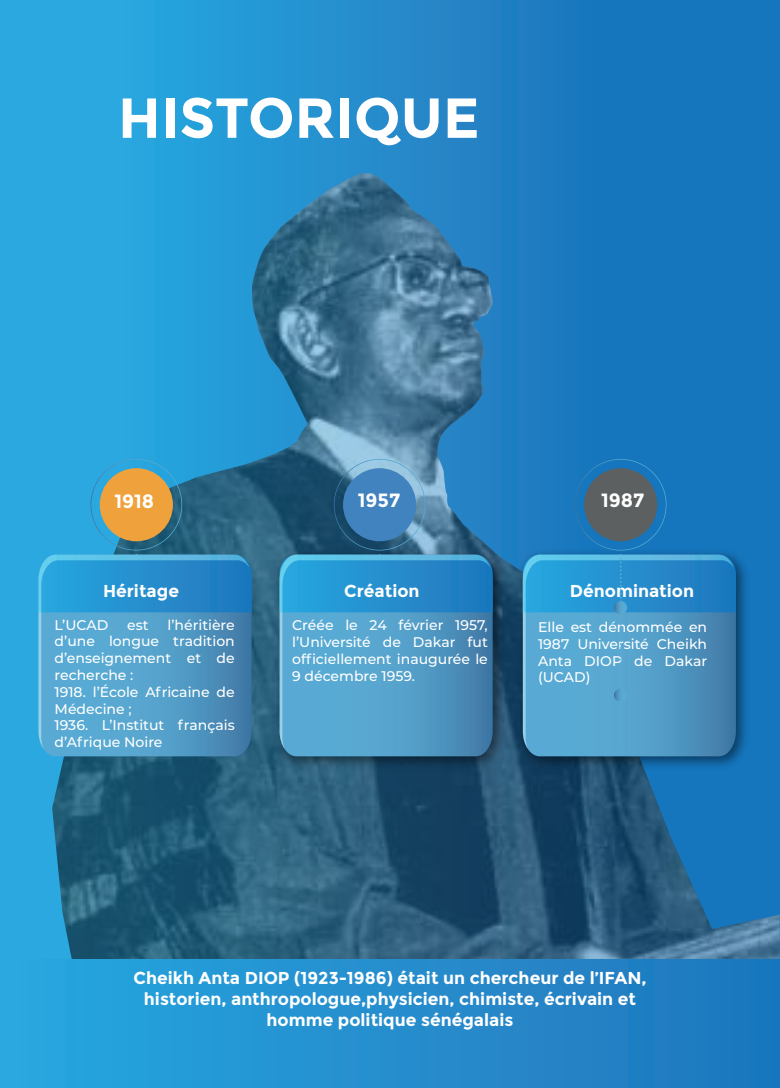
<style>
.page{position:relative;width:780px;height:1088px;background:#fff}
.page>*{position:absolute;margin:0;border:0;box-sizing:border-box;transform-origin:0 0}
.t1{font:700 19.25px "Montserrat";color:#fff}
.t2{font:700 17.25px/20.8px "Montserrat";color:#fff;text-align:center}
.t3{font:500 14px/16.8px "Montserrat";color:#fff;text-align:justify}
</style>
<div class="page">
<div style="left:0;top:0;width:780px;height:1088px;background:linear-gradient(to right,#2eade3,#156cb6)"></div>
<img style="left:52px;top:173px;width:728px;height:787px">
<svg style="left:123px;top:98px;width:33px;height:40px"></svg>
<div style="left:166px;top:98px;width:8px;height:40px;background:#fff"></div>
<svg style="left:181px;top:98px;width:111px;height:40px"></svg>
<svg style="left:299px;top:98px;width:35px;height:40px"></svg>
<div style="left:340px;top:98px;width:9px;height:40px;background:#fff"></div>
<svg style="left:356px;top:98px;width:82px;height:47px"></svg>
<svg style="left:447px;top:98px;width:29px;height:40px"></svg>
<img style="left:269px;top:544px;width:486px;height:232px">
<svg style="left:279px;top:743px;width:213px;height:13px;background:#4f97bf"></svg>
<svg style="left:279px;top:459px;width:213px;height:284px;background:#39749e"></svg>
<svg style="left:279px;top:555px;width:211px;height:194px;background:#479aca"></svg>
<svg style="left:523px;top:743px;width:212px;height:13px"></svg>
<svg style="left:523px;top:743px;width:210px;height:6px"></svg>
<svg style="left:523px;top:459px;width:212px;height:284px;background:#3990c6"></svg>
<div style="left:584px;top:468px;width:73px;height:73px;background:#5c6060;border-radius:50%"></div>
<svg style="left:38px;top:743px;width:213px;height:13px;background:#4f9cc6"></svg>
<svg style="left:38px;top:459px;width:213px;height:284px;background:#518c9a"></svg>
<svg style="left:38px;top:555px;width:211px;height:194px;background:#479bca"></svg>
<div style="left:0;top:960px;width:780px;height:128px;background:linear-gradient(to right,#29a8df,#1f75bc)"></div>
<h1 class="t1" style="left:114px;top:490px;width:41px">1918</h1>
<h1 class="t1" style="left:358px;top:489px;width:44px">1957</h1>
<h1 class="t1" style="left:601px;top:489px;width:45px">1987</h1>
<p class="t2" style="left:103px;top:581px;width:77px">Héritage</p>
<p class="t2" style="left:344px;top:581px;width:77px">Création</p>
<p class="t2" style="left:570px;top:581px;width:126px">Dénomination</p>
<p class="t3" style="left:55px;top:616px;width:182px;text-align:left;text-indent:113px">l’héritière d’une longue tradition d’enseignement et de recherche :<br>1918. l’École Africaine de<br>Médecine ;<br>1936. L’Institut français d’Afrique Noire</p>
<p class="t3" style="left:55px;top:616px;width:55px">L’UCAD</p>
<p class="t3" style="left:127px;top:616px;width:23px">est</p>
<p class="t3" style="left:292px;top:616px;width:197px">Créée le 24 février 1957, l’Université de Dakar fut officiellement inaugurée le 9 décembre 1959.</p>
<p class="t3" style="left:538px;top:618px;width:170px">Elle est dénommée en 1987 Université Cheikh Anta DIOP de Dakar (UCAD)</p>
<p class="t2" style="left:133px;top:968px;width:514px">Cheikh Anta DIOP (1923-1986) était un chercheur de l’IFAN, historien, anthropologue,physicien, chimiste, écrivain et homme politique sénégalais</p>
</div>
